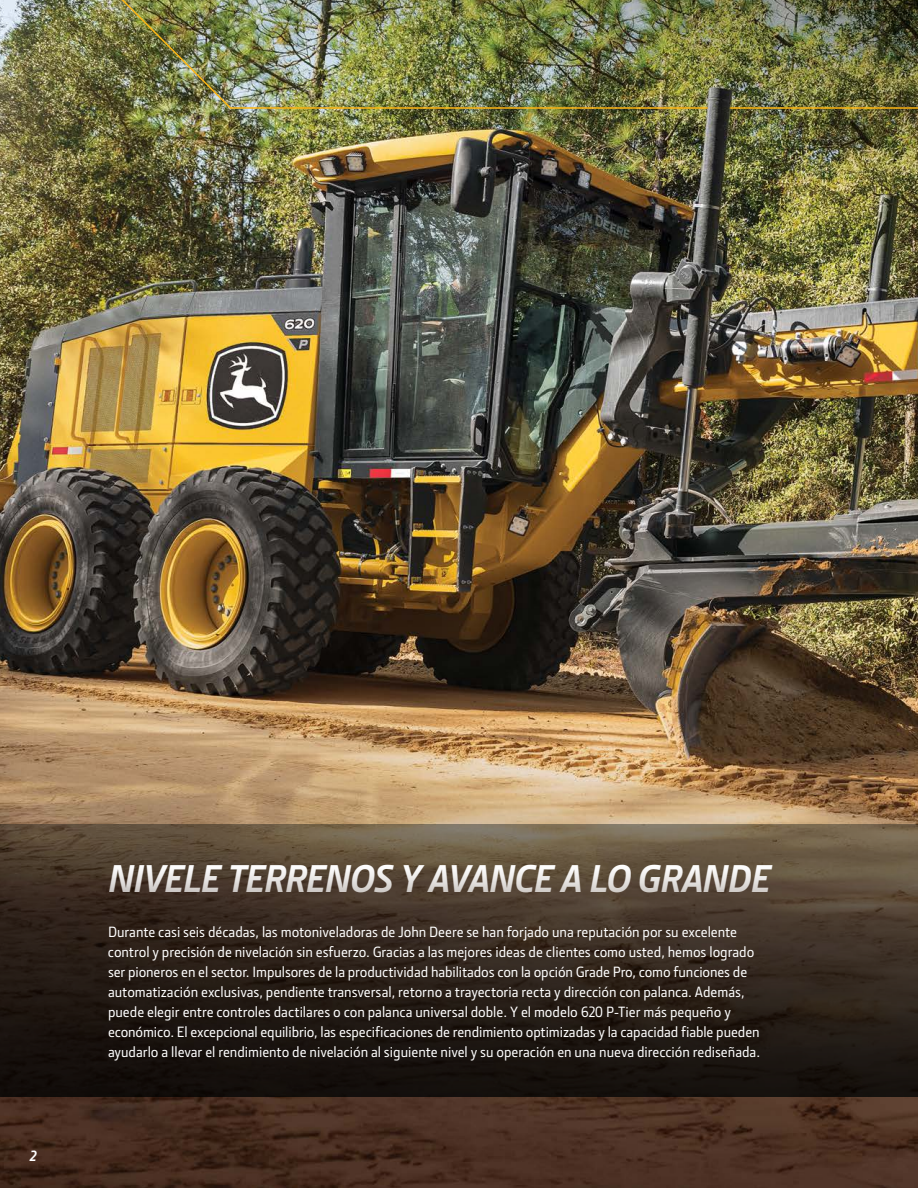
<style>
.page{position:relative;width:918px;height:1188px;background:#fff}
.page>*{position:absolute;margin:0;border:0;box-sizing:border-box;transform-origin:0 0}
.t1{font:italic 700 39px "JD Sans Pro";letter-spacing:-.025em;color:#fff}
.t2{font:500 15px/19.8px "JD Sans Pro";letter-spacing:-.005em;color:#fff}
.t3{font:italic 700 15px "JD Sans Pro";color:#fff}
</style>
<div class="page">
<img style="left:0;top:0;width:918px;height:1188px">
<img style="left:106px;top:0;width:812px;height:110px">
<svg style="left:0;top:824px;width:918px;height:273px;background:#372c21"></svg>
<img style="left:466px;top:74px;width:452px;height:45px">
<p class="t3" style="left:30px;top:1146px;width:9px">2</p>
<h1 class="t1" style="left:108px;top:853px;width:664px">NIVELE TERRENOS Y AVANCE A LO GRANDE</h1>
<p class="t2" style="left:108px;top:922px;width:654px">Durante casi seis décadas, las motoniveladoras de John Deere se han forjado una reputación por su excelente control y precisión de nivelación sin esfuerzo. Gracias a las mejores ideas de clientes como usted, hemos logrado ser pioneros en el sector. Impulsores de la productividad habilitados con la opción Grade Pro, como funciones de automatización exclusivas, pendiente transversal, retorno a trayectoria recta y dirección con palanca. Además, puede elegir entre controles dactilares o con palanca universal doble. Y el modelo 620 P-Tier más pequeño y económico. El excepcional equilibrio, las especificaciones de rendimiento optimizadas y la capacidad fiable pueden ayudarlo a llevar el rendimiento de nivelación al siguiente nivel y su operación en una nueva dirección rediseñada.</p>
</div>
